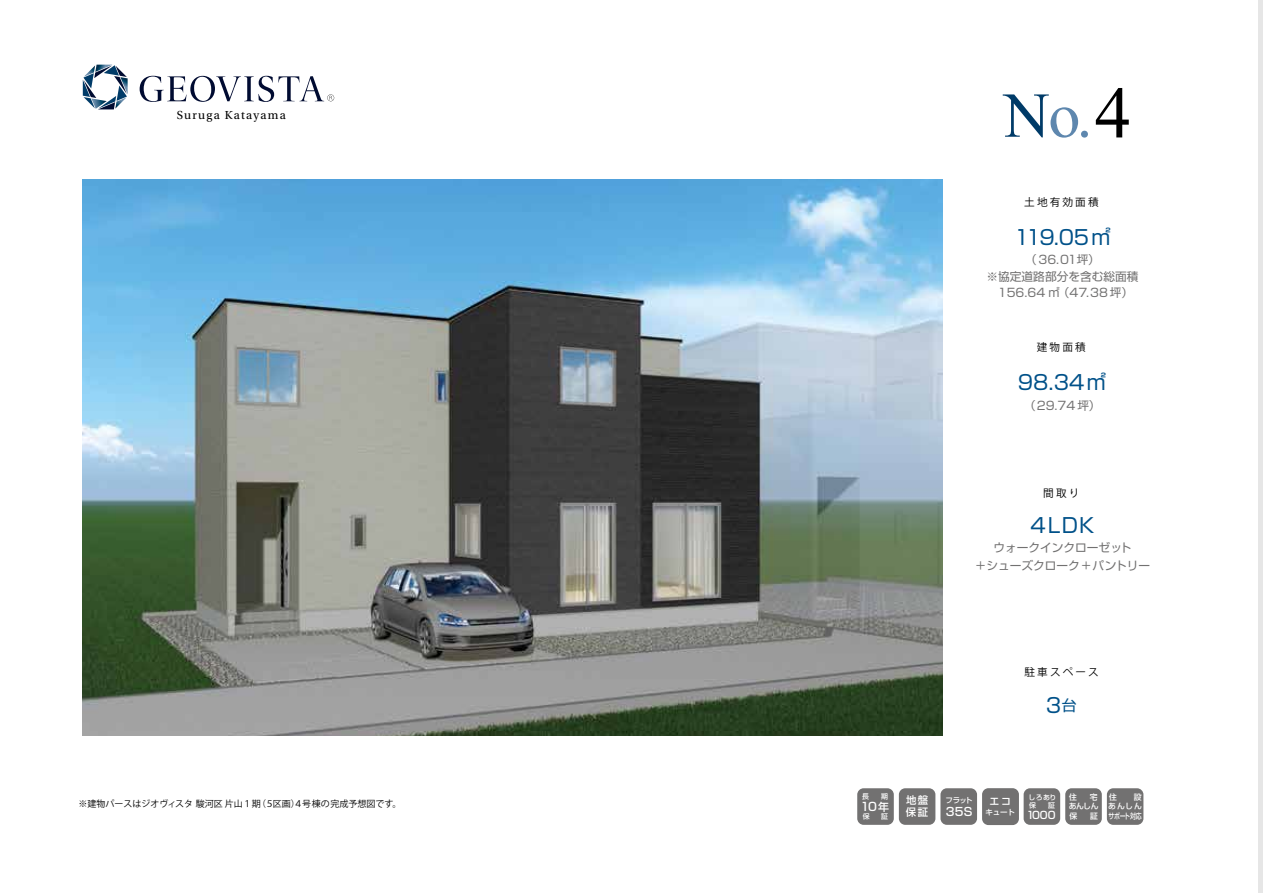
<style>
.page{position:relative;width:1263px;height:893px;background:#fff}
.page>*{position:absolute;margin:0;border:0;box-sizing:border-box;transform-origin:0 0}
.t1{font:63.9px "Times New Roman";color:#5e87ae}
.t2{font:20.25px "Shin Go Pro";color:#005189}
.t3{font:12.3px "Utopia Std";letter-spacing:.1em;color:#000}
.t4{font:11.7px/16.5px "Shin Go Pro";color:#727171;text-align:center}
.t5{font:500 11.7px "Shin Go Pro";color:#fff}
.t6{font:500 11.55px "Shin Go Pro";color:#fff}
.t7{font:10.65px "Koz Go Pr 6 N";letter-spacing:.2em;color:#000}
.t8{font:500 10.35px/12px "Shin Go Pro";letter-spacing:.015em;color:#fff}
.t9{font:500 9.9px "Shin Go Pro";color:#fff}
.t10{font:9px "Koz Go Pr 6 N";color:#000}
.t11{font:500 7.8px/9.3px "Shin Go Pro";letter-spacing:-.025em;color:#fff}
.t12{font:500 7.5px "Shin Go Pro";color:#fff}
.t13{font:500 7.35px "Shin Go Pro";color:#fff}
.t14{font:500 6.9px/8.2px "Shin Go Pro";color:#fff}
.s1{color:#003b68}
.s2{font-size:73.2px;color:#000}
.s3{font-size:14.85px}
.s4{font-size:10.95px}
</style>
<div class="page">
<div style="left:1258px;top:0;width:5px;height:893px;background:#e6e6e6"></div>
<svg style="left:83px;top:65px;width:45px;height:44px"></svg>
<svg style="left:140px;top:76px;width:194px;height:26px"></svg>
<div style="left:857px;top:788px;width:37px;height:37px;background:#727171;border-radius:6px"></div>
<div style="left:899px;top:788px;width:36px;height:37px;background:#727171;border-radius:6px"></div>
<div style="left:940px;top:788px;width:37px;height:37px;background:#727171;border-radius:6px"></div>
<div style="left:1024px;top:788px;width:36px;height:37px;background:#727171;border-radius:6px"></div>
<div style="left:1065px;top:788px;width:37px;height:37px;background:#727171;border-radius:6px"></div>
<div style="left:1107px;top:788px;width:36px;height:37px;background:#727171;border-radius:6px"></div>
<div style="left:982px;top:788px;width:37px;height:37px;background:#727171;border-radius:6px"></div>
<img style="left:82px;top:180px;width:860px;height:556px">
<p class="t3" style="left:177px;top:109px;width:111px">Suruga Katayama</p>
<p class="t10" style="left:78px;top:798px;width:324px">※建物パースはジオヴィスタ駿河区 片山１期（５区画）４号棟の完成予想図です。</p>
<h1 class="t1" style="left:1003px;top:70px;width:129px"><span class="s1">N</span>o.<span class="s2">4</span></h1>
<p class="t7" style="left:1024px;top:196px;width:76px">土地有効面積</p>
<h2 class="t2" style="left:1014px;top:220px;width:99px">119.05㎡</h2>
<p class="t4" style="left:986px;top:250px;width:154px">（36.01坪）<br>※協定道路部分を含む総面積<br>156.64 ㎡（47.38坪）</p>
<p class="t7" style="left:1037px;top:341px;width:50px">建物面積</p>
<h2 class="t2" style="left:1018px;top:366px;width:90px">98.34㎡</h2>
<p class="t4" style="left:1024px;top:395px;width:78px">（29.74 坪）</p>
<p class="t7" style="left:1043px;top:487px;width:38px">間取り</p>
<h2 class="t2" style="left:1030px;top:508px;width:65px">4LDK</h2>
<p class="t4" style="left:975px;top:537px;width:177px;line-height:18px">ウォークインクローゼット<br>＋シューズクローク +パントリー</p>
<p class="t7" style="left:1024px;top:666px;width:76px">駐車スペース</p>
<h2 class="t2" style="left:1043px;top:688px;width:35px">３<span class="s3">台</span></h2>
<p class="t14" style="left:862px;top:791px;width:8px">長</p>
<p class="t14" style="left:881px;top:791px;width:8px">期</p>
<p class="t5" style="left:860px;top:797px;width:30px">10<span class="s4">年</span></p>
<p class="t14" style="left:863px;top:812px;width:8px">保</p>
<p class="t14" style="left:881px;top:812px;width:8px">証</p>
<p class="t8" style="left:906px;top:793px;width:24px">地盤保証</p>
<p class="t13" style="left:945px;top:794px;width:28px">フラット</p>
<p class="t6" style="left:946px;top:802px;width:28px">35S</p>
<p class="t9" style="left:989px;top:793px;width:23px">エコ</p>
<p class="t12" style="left:985px;top:806px;width:31px">キュート</p>
<p class="t14" style="left:1029px;top:792px;width:29px">しろあり保　 証</p>
<p class="t8" style="left:1026px;top:808px;width:31px">1000</p>
<p class="t11" style="left:1069px;top:791px;width:9px">住</p>
<p class="t11" style="left:1069px;top:791px;width:31px;text-indent:21px">宅あんしん保　証</p>
<p class="t11" style="left:1109px;top:791px;width:9px">住</p>
<p class="t11" style="left:1108px;top:791px;width:35px;text-align:justify;text-indent:26px">設あんしんサポート対応</p>
</div>
